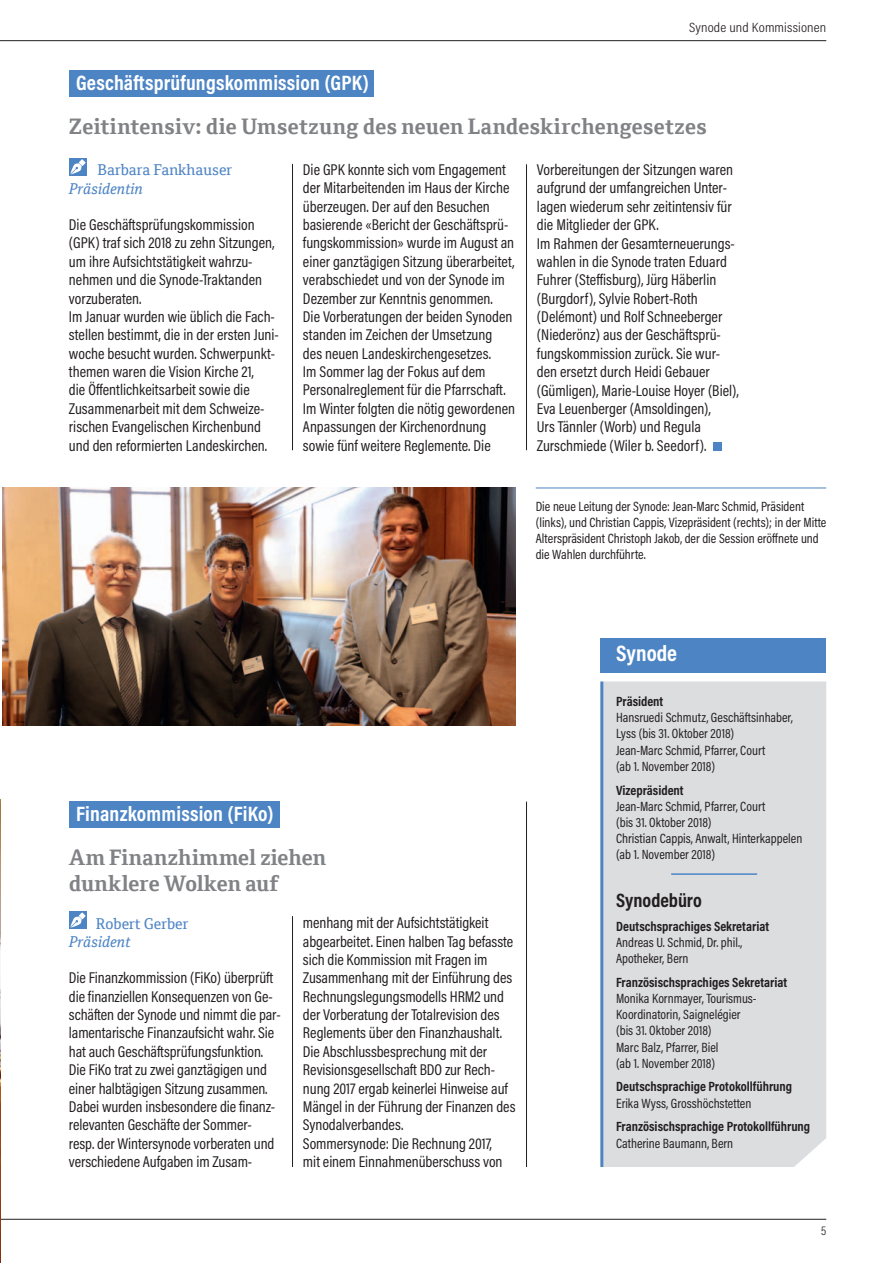
<style>
.page{position:relative;width:896px;height:1263px;background:#fff}
.page>*{position:absolute;margin:0;border:0;box-sizing:border-box;transform-origin:0 0}
.t1{font:700 22.5px "Acumin Pro Cond";color:#fff}
.t2{font:700 21.45px/25.5px "Cordale";letter-spacing:-.01em;color:#808285}
.t3{font:700 21px "Acumin Pro Cond";letter-spacing:.01em;color:#fff}
.t4{font:700 19.5px "Acumin Pro Cond";color:#231f20}
.t5{font:15.75px/18.3px "Acumin Pro Cond";color:#231f20}
.t6{font:15px "Cordale";color:#4d84c4}
.t7{font:italic 15px "Cordale";color:#4d84c4}
.t8{font:13.5px/16.2px "Acumin Pro Cond";color:#231f20}
.t9{font:700 13.5px "Acumin Pro Cond";color:#231f20}
.t10{font:300 13.5px "Acumin Pro Cond";letter-spacing:.01em;color:#231f20;scale:1.1 1}
.t11{font:300 12.75px "Acumin Pro Cond";color:#231f20}
</style>
<div class="page">
<hr style="left:0;top:1218px;width:826px;height:1px;background:#231f20">
<hr style="left:0;top:40px;width:826px;height:1px;background:#231f20">
<div style="left:603px;top:681px;width:223px;height:485px;background:#dcdddf"></div>
<div style="left:600px;top:638px;width:226px;height:35px;background:#4d84c4"></div>
<hr style="left:600px;top:681px;width:3px;height:485px;background:#4d84c4">
<hr style="left:671px;top:873px;width:86px;height:1px;background:#4d84c4">
<div style="left:712px;top:442px;width:9px;height:8px;background:#4d84c4"></div>
<div style="left:69px;top:70px;width:304px;height:26px;background:#4d84c4"></div>
<div style="left:69px;top:158px;width:17px;height:17px;background:#4d84c4"></div>
<svg style="left:70px;top:163px;width:12px;height:12px"></svg>
<svg style="left:79px;top:159px;width:7px;height:7px"></svg>
<div style="left:69px;top:801px;width:210px;height:26px;background:#4d84c4"></div>
<div style="left:69px;top:911px;width:17px;height:17px;background:#4d84c4"></div>
<svg style="left:70px;top:916px;width:12px;height:11px"></svg>
<svg style="left:79px;top:912px;width:7px;height:7px"></svg>
<hr style="left:526px;top:164px;width:1px;height:286px;background:#231f20">
<hr style="left:292px;top:164px;width:1px;height:286px;background:#231f20">
<hr style="left:292px;top:916px;width:1px;height:250px;background:#231f20">
<img style="left:0;top:799px;width:1px;height:463px">
<img style="left:3px;top:487px;width:512px;height:238px">
<hr style="left:535px;top:487px;width:291px;height:1px;background:#4d84c4">
<hr style="left:526px;top:801px;width:1px;height:365px;background:#231f20">
<h3 class="t3" style="left:76px;top:74px;width:294px">Geschäftsprüfungskommission (GPK)</h3>
<p class="t10" style="left:689px;top:23px;width:126px">Synode und Kommissionen</p>
<h2 class="t2" style="left:69px;top:114px;width:639px">Zeitintensiv: die Umsetzung des neuen Landeskirchengesetzes</h2>
<p class="t6" style="left:97px;top:161px;width:136px">Barbara Fankhauser</p>
<p class="t7" style="left:69px;top:179px;width:75px">Präsidentin</p>
<p class="t5" style="left:69px;top:217px;width:211px">Die Geschäftsprüfungskommission (GPK) traf sich 2018 zu zehn Sitzungen, um ihre Aufsichtstätigkeit wahrzu&shy;nehmen und die Synode-Traktanden vorzuberaten.<br>Im Januar wurden wie üblich die Fach&shy;stellen bestimmt, die in der ersten Juni&shy;woche besucht wurden. Schwerpunkt&shy;themen waren die Vision Kirche 21,<br>die Öffentlichkeitsarbeit sowie die Zusammenarbeit mit dem Schweize&shy;rischen Evangelischen Kirchenbund und den reformierten Landeskirchen.</p>
<p class="t5" style="left:303px;top:162px;width:213px">Die GPK konnte sich vom Engagement der Mitarbeitenden im Haus der Kirche überzeugen. Der auf den Besuchen basierende «Bericht der Geschäftsprü&shy;fungskommission» wurde im August an einer ganztägigen Sitzung überarbeitet, verabschiedet und von der Synode im Dezember zur Kenntnis genommen.<br>Die Vorberatungen der beiden Synoden standen im Zeichen der Umsetzung des neuen Landeskirchengesetzes.<br>Im Sommer lag der Fokus auf dem Personalreglement für die Pfarrschaft.<br>Im Winter folgten die nötig gewordenen Anpassungen der Kirchenordnung sowie fünf weitere Reglemente. Die</p>
<p class="t5" style="left:537px;top:162px;width:203px">Vorbereitungen der Sitzungen waren aufgrund der umfangreichen Unter&shy;lagen wiederum sehr zeitintensiv für die Mitglieder der GPK.<br>Im Rahmen der Gesamterneuerungs&shy;wahlen in die Synode traten Eduard Fuhrer (Steffisburg), Jürg Häberlin (Burgdorf), Sylvie Robert-Roth (Delémont) und Rolf Schneeberger (Niederönz) aus der Geschäftsprü&shy;fungskommission zurück. Sie wur&shy;den ersetzt durch Heidi Gebauer (Gümligen), Marie-Louise Hoyer (Biel), Eva Leuenberger (Amsoldingen),<br>Urs Tännler (Worb) und Regula Zurschmiede (Wiler b. Seedorf).</p>
<p class="t8" style="left:535px;top:499px;width:292px">Die neue Leitung der Synode: Jean-Marc Schmid, Präsident (links), und Christian Cappis, Vizepräsident (rechts); in der Mitte Alterspräsident Christoph Jakob, der die Session eröffnete und die Wahlen durchführte.</p>
<h1 class="t1" style="left:616px;top:645px;width:63px">Synode</h1>
<h3 class="t3" style="left:76px;top:805px;width:199px">Finanzkommission (FiKo)</h3>
<h2 class="t2" style="left:69px;top:845px;width:259px">Am Finanzhimmel ziehen dunklere Wolken auf</h2>
<p class="t6" style="left:96px;top:914px;width:94px">Robert Gerber</p>
<p class="t7" style="left:69px;top:932px;width:63px">Präsident</p>
<p class="t5" style="left:69px;top:969px;width:213px">Die Finanzkommission (FiKo) überprüft die finanziellen Konsequenzen von Ge&shy;schäften der Synode und nimmt die par&shy;lamentarische Finanzaufsicht wahr. Sie hat auch Geschäftsprüfungsfunktion.<br>Die FiKo trat zu zwei ganztägigen und einer halbtägigen Sitzung zusammen.<br>Dabei wurden insbesondere die finanz&shy;relevanten Geschäfte der Sommer&shy;resp. der Wintersynode vorberaten und verschiedene Aufgaben im Zusam-</p>
<p class="t5" style="left:303px;top:914px;width:214px">menhang mit der Aufsichtstätigkeit abgearbeitet. Einen halben Tag befasste sich die Kommission mit Fragen im Zusammenhang mit der Einführung des Rechnungslegungsmodells HRM2 und der Vorberatung der Totalrevision des Reglements über den Finanzhaushalt.<br>Die Abschlussbesprechung mit der Revisionsgesellschaft BDO zur Rech&shy;nung 2017 ergab keinerlei Hinweise auf Mängel in der Führung der Finanzen des Synodalverbandes.<br>Sommersynode: Die Rechnung 2017,<br>mit einem Einnahmenüberschuss von</p>
<p class="t9" style="left:616px;top:696px;width:49px">Präsident</p>
<p class="t8" style="left:616px;top:710px;width:178px">Hansruedi Schmutz, Geschäftsinhaber,<br>Lyss (bis 31. Oktober 2018)<br>Jean-Marc Schmid, Pfarrer, Court<br>(ab 1. November 2018)</p>
<p class="t9" style="left:616px;top:784px;width:69px">Vizepräsident</p>
<p class="t8" style="left:616px;top:799px;width:188px">Jean-Marc Schmid, Pfarrer, Court<br>(bis 31. Oktober 2018)<br>Christian Cappis, Anwalt, Hinterkappelen (ab 1. November 2018)</p>
<p class="t4" style="left:616px;top:892px;width:87px">Synodebüro</p>
<p class="t9" style="left:616px;top:920px;width:154px">Deutschsprachiges Sekretariat</p>
<p class="t8" style="left:616px;top:935px;width:127px">Andreas U. Schmid, Dr. phil.,<br>Apotheker, Bern</p>
<p class="t9" style="left:616px;top:976px;width:173px">Französischsprachiges Sekretariat</p>
<p class="t8" style="left:616px;top:991px;width:142px">Monika Kornmayer, Tourismus-<br>Koordinatorin, Saignelégier (bis 31. Oktober 2018)<br>Marc Balz, Pfarrer, Biel<br>(ab 1. November 2018)</p>
<p class="t9" style="left:616px;top:1081px;width:177px">Deutschsprachige Protokollführung</p>
<p class="t8" style="left:616px;top:1095px;width:137px">Erika Wyss, Grosshöchstetten</p>
<p class="t9" style="left:616px;top:1121px;width:196px">Französischsprachige Protokollführung</p>
<p class="t8" style="left:616px;top:1135px;width:119px">Catherine Baumann, Bern</p>
<p class="t11" style="left:821px;top:1225px;width:7px">5</p>
</div>
